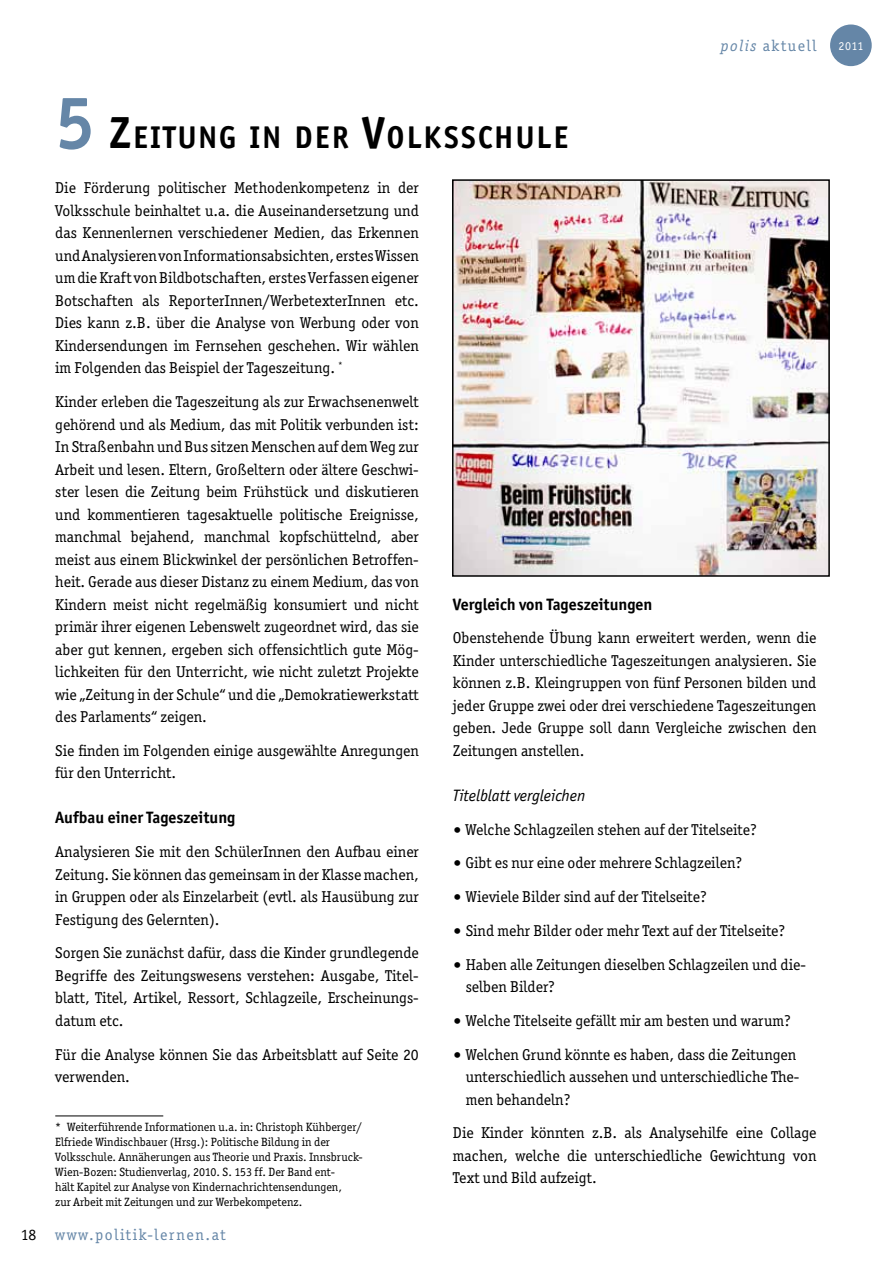
<style>
.page{position:relative;width:893px;height:1263px;background:#fff}
.page>*{position:absolute;margin:0;border:0;box-sizing:border-box;transform-origin:0 0}
.t1{font:700 31.5px "Officina San ITC";letter-spacing:.07em;color:#000}
.t2{font:700 16.5px "Officina San ITC";color:#000}
.t3{font:italic 16.5px "Officina San ITC";color:#000}
.t4{font:15.75px/22.5px "Officina Ser ITC";color:#000;text-align:justify}
.t5{font:15.75px "Officina Ser ITC";letter-spacing:.1em;color:#6586a7}
.t6{font:12px/15px "Officina Ser ITC";color:#000}
.t7{font:12px "Officina Ser ITC";color:#fff}
.s1{font-style:italic}
.s2{font-size:75px;color:#6586a7}
.s3{font-size:45px}
.s4{font-family:"MS Reference Sans Serif";font-style:italic}
</style>
<div class="page">
<div style="left:831px;top:25px;width:40px;height:40px;background:#6586a7;border-radius:50%"></div>
<div style="left:830px;top:25px;width:42px;height:41px;border:2px solid #6586a7;border-radius:50%"></div>
<hr style="left:55px;top:1115px;width:108px;height:1px;background:#000">
<img style="left:455px;top:182px;width:372px;height:392px">
<div style="left:452px;top:179px;width:378px;height:398px;border:2px solid #000"></div>
<p class="t4" style="left:21px;top:1223px;width:17px">18</p>
<p class="t5" style="left:721px;top:37px;width:97px"><span class="s1">polis</span> aktuell</p>
<h1 class="t1" style="left:55px;top:118px;width:514px"><span class="s2">5</span> <span class="s3">Z</span>EITUNG IN DER <span class="s3">V</span>OLKSSCHULE</h1>
<p class="t4" style="left:55px;top:177px;width:365px">Die Förderung politischer Methodenkompetenz in der Volksschule beinhaltet u.a. die Auseinandersetzung und das Kennenlernen verschiedener Medien, das Erkennen und Analysieren von Informationsabsichten, erstes Wissen um die Kraft von Bildbotschaften, erstes Verfassen eigener Botschaften als ReporterInnen/WerbetexterInnen etc.<br>Dies kann z.B. über die Analyse von Werbung oder von Kindersendungen im Fernsehen geschehen. Wir wählen im Folgenden das Beispiel der Tageszeitung. <sup>*</sup></p>
<p class="t4" style="left:55px;top:390px;width:365px">Kinder erleben die Tageszeitung als zur Erwachsenenwelt gehörend und als Medium, das mit Politik verbunden ist:<br>In Straßenbahn und Bus sitzen Menschen auf dem Weg zur Arbeit und lesen. Eltern, Großeltern oder ältere Geschwi&shy;ster lesen die Zeitung beim Frühstück und diskutieren und kommentieren tagesaktuelle politische Ereignisse, manchmal bejahend, manchmal kopfschüttelnd, aber meist aus einem Blickwinkel der persönlichen Betroffen&shy;heit. Gerade aus dieser Distanz zu einem Medium, das von Kindern meist nicht regelmäßig konsumiert und nicht primär ihrer eigenen Lebenswelt zugeordnet wird, das sie aber gut kennen, ergeben sich offensichtlich gute Mög&shy;lichkeiten für den Unterricht, wie nicht zuletzt Projekte wie „Zeitung in der Schule“ und die „Demokratiewerkstatt des Parlaments“ zeigen.</p>
<p class="t4" style="left:55px;top:739px;width:365px">Sie finden im Folgenden einige ausgewählte Anregungen für den Unterricht.</p>
<p class="t2" style="left:55px;top:807px;width:182px">Aufbau einer Tageszeitung</p>
<p class="t4" style="left:55px;top:840px;width:365px">Analysieren Sie mit den SchülerInnen den Aufbau einer Zeitung. Sie können das gemeinsam in der Klasse machen, in Gruppen oder als Einzelarbeit (evtl. als Hausübung zur Festigung des Gelernten).</p>
<p class="t4" style="left:55px;top:942px;width:365px">Sorgen Sie zunächst dafür, dass die Kinder grundlegende Begriffe des Zeitungswesens verstehen: Ausgabe, Titel&shy;blatt, Titel, Artikel, Ressort, Schlagzeile, Erscheinungs&shy;datum etc.</p>
<p class="t4" style="left:55px;top:1043px;width:365px">Für die Analyse können Sie das Arbeitsblatt auf Seite 20 verwenden.</p>
<p class="t6" style="left:55px;top:1119px;width:309px">* Weiterführende Informationen u.a. in: Christoph Kühberger/ Elfriede Windischbauer (Hrsg.): Politische Bildung in der Volksschule. Annäherungen aus Theorie und Praxis. Innsbruck-Wien-Bozen: Studienverlag, 2010. S. 153 ff. Der Band ent-<br>hält Kapitel zur Analyse von Kindernachrichtensendungen,<br>zur Arbeit mit Zeitungen und zur Werbekompetenz.</p>
<p class="t2" style="left:453px;top:594px;width:201px">Vergleich von Tageszeitungen</p>
<p class="t4" style="left:453px;top:627px;width:365px">Obenstehende Übung kann erweitert werden, wenn die Kinder unterschiedliche Tageszeitungen analysieren. Sie können z.B. Kleingruppen von fünf Personen bilden und jeder Gruppe zwei oder drei verschiedene Tageszeitungen geben. Jede Gruppe soll dann Vergleiche zwischen den Zeitungen anstellen.</p>
<p class="t3" style="left:453px;top:786px;width:134px">Titelblatt vergleichen</p>
<p class="t4" style="left:453px;top:818px;width:305px"><span class="s4">•</span> Welche Schlagzeilen stehen auf der Titelseite?</p>
<p class="t4" style="left:453px;top:852px;width:291px"><span class="s4">•</span> Gibt es nur eine oder mehrere Schlagzeilen?</p>
<p class="t4" style="left:453px;top:885px;width:255px"><span class="s4">•</span> Wieviele Bilder sind auf der Titelseite?</p>
<p class="t4" style="left:453px;top:919px;width:334px"><span class="s4">•</span> Sind mehr Bilder oder mehr Text auf der Titelseite?</p>
<p class="t4" style="left:466px;top:953px;width:342px;text-indent:-13px"><span class="s4">•</span> Haben alle Zeitungen dieselben Schlagzeilen und die&shy;selben Bilder?</p>
<p class="t4" style="left:453px;top:1009px;width:340px"><span class="s4">•</span> Welche Titelseite gefällt mir am besten und warum?</p>
<p class="t4" style="left:466px;top:1043px;width:335px;text-align:left;text-indent:-13px"><span class="s4">•</span> Welchen Grund könnte es haben, dass die Zeitungen unterschiedlich aussehen und unterschiedliche The&shy;men behandeln?</p>
<p class="t4" style="left:453px;top:1122px;width:365px">Die Kinder könnten z.B. als Analysehilfe eine Collage machen, welche die unterschiedliche Gewichtung von Text und Bild aufzeigt.</p>
<p class="t5" style="left:55px;top:1225px;width:172px">www.politik-lernen.at</p>
<p class="t7" style="left:838px;top:39px;width:26px">2011</p>
</div>
